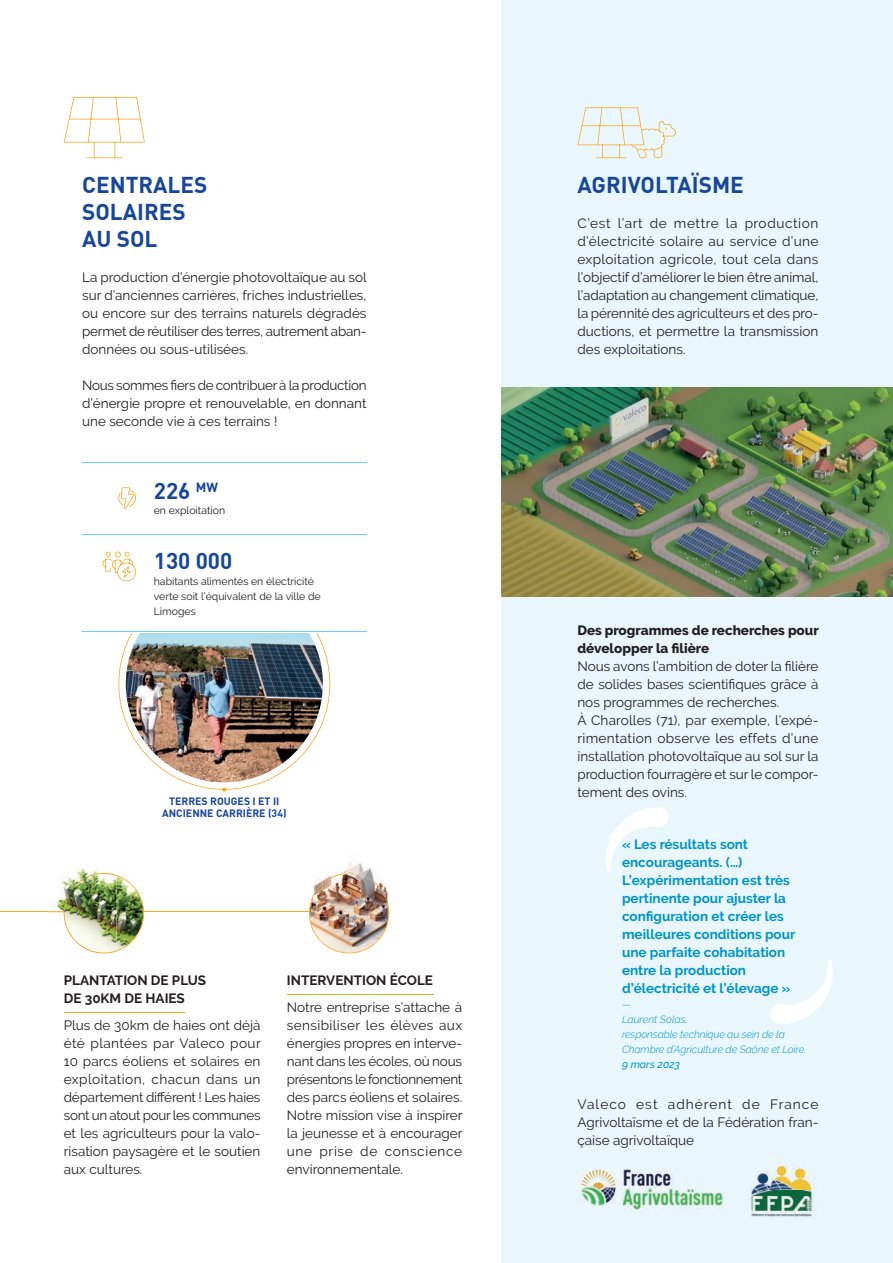
<style>
.page{position:relative;width:893px;height:1263px;background:#fff}
.page>*{position:absolute;margin:0;border:0;box-sizing:border-box;transform-origin:0 0}
.t1{font:700 22.5px/27px "En BWDIN Pro";color:#18469d}
.t2{font:13.5px/18px "Raleway";color:#231f20;text-align:justify}
.t3{font:700 13.5px/18px "Raleway";color:#0094c8}
.t4{font:800 13.5px/18px "Raleway";color:#231f20}
.t5{font:700 13.5px/18px "Raleway";color:#231f20}
.t6{font:10.5px/15px "Raleway";color:#231f20}
.t7{font:italic 300 10.5px/15px "Raleway";letter-spacing:-.01em;color:#0094c8}
.t8{font:700 10.5px/12.6px "En BWDIN Pro";color:#18469d;text-align:center}
.t9{font:italic 500 10.5px "Raleway";color:#0094c8}
</style>
<div class="page">
<hr style="left:0;top:911px;width:377px;height:1px;background:#f9a51b">
<div style="left:501px;top:0;width:392px;height:1263px;background:#e9f7fd"></div>
<img style="left:501px;top:388px;width:392px;height:208px">
<hr style="left:64px;top:1012px;width:121px;height:1px;background:#f9a51b">
<svg style="left:606px;top:807px;width:63px;height:65px"></svg>
<svg style="left:770px;top:959px;width:63px;height:65px"></svg>
<img style="left:309px;top:891px;width:80px;height:62px">
<hr style="left:287px;top:994px;width:146px;height:1px;background:#f9a51b">
<img style="left:77px;top:868px;width:32px;height:86px">
<img style="left:48px;top:875px;width:96px;height:77px">
<img style="left:64px;top:873px;width:53px;height:80px">
<img style="left:343px;top:862px;width:30px;height:11px">
<img style="left:314px;top:873px;width:73px;height:31px">
<svg style="left:577px;top:107px;width:99px;height:51px"></svg>
<img style="left:577px;top:1169px;width:146px;height:41px">
<img style="left:750px;top:1164px;width:66px;height:56px">
<svg style="left:64px;top:97px;width:81px;height:61px"></svg>
<hr style="left:82px;top:534px;width:285px;height:1px;background:#6bcff6">
<hr style="left:82px;top:631px;width:285px;height:1px;background:#6bcff6">
<svg style="left:118px;top:487px;width:18px;height:22px"></svg>
<hr style="left:82px;top:462px;width:285px;height:1px;background:#6bcff6">
<img style="left:103px;top:551px;width:227px;height:241px">
<h1 class="t1" style="left:82px;top:168px;width:127px">CENTRALES<br>SOLAIRES<br>AU SOL</h1>
<p class="t2" style="left:82px;top:268px;width:286px">La production d’énergie photovoltaïque au sol sur d’anciennes carrières, friches industrielles, ou encore sur des terrains naturels dégradés permet de réutiliser des terres, autrement aban&shy;données ou sous-utilisées.</p>
<p class="t2" style="left:82px;top:376px;width:286px">Nous sommes fiers de contribuer à la production d’énergie propre et renouvelable, en donnant une seconde vie à ces terrains !</p>
<h1 class="t1" style="left:154px;top:475px;width:66px">226 <sup>MW</sup></h1>
<p class="t6" style="left:154px;top:503px;width:73px">en exploitation</p>
<h1 class="t1" style="left:154px;top:544px;width:80px">130 000</h1>
<p class="t6" style="left:154px;top:574px;width:168px">habitants alimentés en électricité verte soit l’équivalent de la ville de<br>Limoges</p>
<p class="t8" style="left:162px;top:793px;width:126px">TERRES ROUGES I ET II<br>ANCIENNE CARRIÈRE (34)</p>
<p class="t5" style="left:64px;top:972px;width:144px">PLANTATION DE PLUS<br>DE 30KM DE HAIES</p>
<p class="t2" style="left:64px;top:1016px;width:199px">Plus de 30km de haies ont déjà été plantées par Valeco pour 10 parcs éoliens et solaires en exploitation, chacun dans un département différent ! Les haies sont un atout pour les communes et les agriculteurs pour la valo&shy;risation paysagère et le soutien aux cultures.</p>
<p class="t5" style="left:287px;top:972px;width:148px">INTERVENTION ÉCOLE</p>
<p class="t2" style="left:287px;top:998px;width:177px">Notre entreprise s’attache à sensibiliser les élèves aux énergies propres en interve&shy;nant dans les écoles, où nous présentons le fonctionnement des parcs éoliens et solaires.<br>Notre mission vise à inspirer la jeunesse et à encourager une prise de conscience environnementale.</p>
<h1 class="t1" style="left:577px;top:168px;width:168px">AGRIVOLTAÏSME</h1>
<p class="t2" style="left:577px;top:214px;width:243px">C’est l’art de mettre la production d’électricité solaire au service d’une exploitation agricole, tout cela dans l’objectif d’améliorer le bien être animal, l’adaptation au changement climatique, la pérennité des agriculteurs et des pro&shy;ductions, et permettre la transmission des exploitations.</p>
<p class="t4" style="left:577px;top:622px;width:243px">Des programmes de recherches pour développer la filière</p>
<p class="t2" style="left:577px;top:657px;width:243px;text-align:left">Nous avons l’ambition de doter la filière de solides bases scientifiques grâce à nos programmes de recherches.<br>À Charolles (71), par exemple, l’expé&shy;rimentation observe les effets d’une installation photovoltaïque au sol sur la production fourragère et sur le compor&shy;tement des ovins.</p>
<p class="t3" style="left:622px;top:835px;width:175px">« Les résultats sont encourageants. (…)<br>L’expérimentation est très pertinente pour ajuster la configuration et créer les meilleures conditions pour une parfaite cohabitation entre la production d’électricité et l’élevage »</p>
<p class="t7" style="left:622px;top:996px;width:185px">—<br>Laurent Solas,<br>responsable technique au sein de la<br>Chambre d’Agriculture de Saône et Loire.</p>
<p class="t9" style="left:622px;top:1058px;width:60px">9 mars 2023</p>
<p class="t2" style="left:577px;top:1095px;width:242px">Valeco est adhérent de France Agrivoltaïsme et de la Fédération fran&shy;çaise agrivoltaïque</p>
</div>
